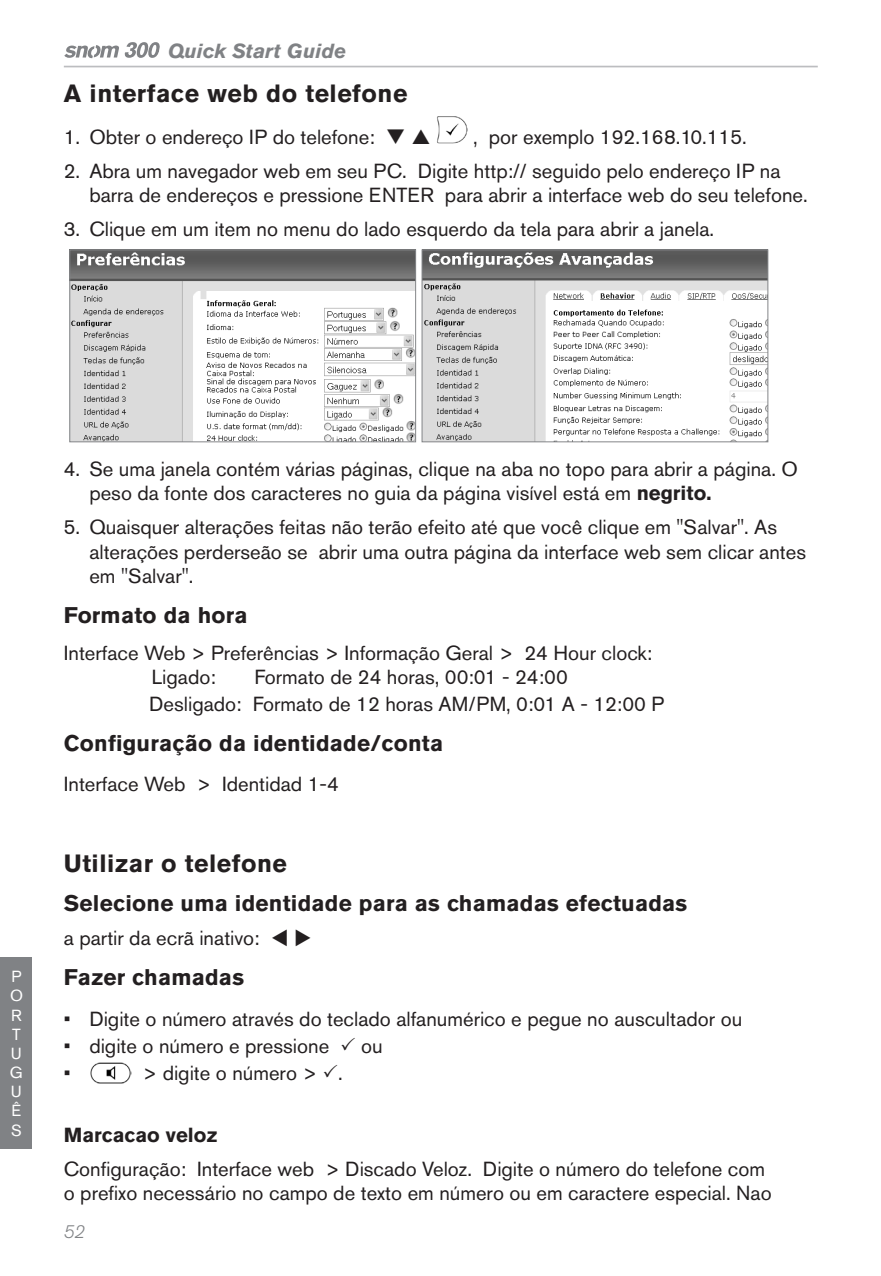
<style>
.page{position:relative;width:881px;height:1276px;background:#fff}
.page>*{position:absolute;margin:0;border:0;box-sizing:border-box;transform-origin:0 0}
.t1{font:700 24.75px "Akzidenz Grotesk Pro";letter-spacing:.02em;color:#231f20}
.t2{font:700 22.5px "Akzidenz Grotesk Pro";letter-spacing:.01em;color:#231f20}
.t3{font:20.25px/24.3px "Akzidenz Grotesk Pro";color:#231f20}
.t4{font:20.25px "Akzidenz Grotesk BQ";color:#231f20}
.t5{font:italic 700 20.25px "Akzidenz Grotesk Pro";color:#808285}
.t6{font:700 20.25px "Akzidenz Grotesk Pro";color:#231f20}
.t7{font:italic 300 18px "Akzidenz Grotesk Pro";color:#808285}
.t8{font:15.97px/19.1px "Akzidenz Grotesk Pro";color:#fff}
.s1{font-weight:700}
.s2{font-family:"Akzidenz Grotesk Pro"}
</style>
<div class="page">
<hr style="left:64px;top:66px;width:753px;height:1px;background:#bcbdc0">
<svg style="left:64px;top:42px;width:96px;height:16px"></svg>
<div style="left:0;top:957px;width:32px;height:191px;background:#808285"></div>
<img style="left:437px;top:116px;width:30px;height:28px">
<img style="left:71px;top:251px;width:343px;height:189px">
<div style="left:69px;top:249px;width:347px;height:193px;border:1px solid #848689"></div>
<img style="left:423px;top:251px;width:343px;height:189px">
<div style="left:421px;top:249px;width:347px;height:193px;border:1px solid #848689"></div>
<img style="left:90px;top:1062px;width:41px;height:22px">
<p class="t5" style="left:168px;top:38px;width:179px">Quick Start Guide</p>
<p class="t1" style="left:64px;top:77px;width:345px">A interface web do telefone</p>
<p class="t3" style="left:64px;top:124px;width:343px">1. Obter o endereço IP do telefone: ❑</p>
<p class="t3" style="left:473px;top:124px;width:275px">, por exemplo 192.168.10.115.</p>
<p class="t3" style="left:89px;top:158px;width:719px;text-indent:-26px">2. Abra um navegador web em seu PC. Digite http:// seguido pelo endereço IP na barra de endereços e pressione ENTER para abrir a interface web do seu telefone.</p>
<p class="t3" style="left:64px;top:216px;width:651px">3. Clique em um item no menu do lado esquerdo da tela para abrir a janela.</p>
<p class="t8" style="left:10px;top:967px;width:14px">P<br>O<br>R<br>T<br>U<br>G<br>U<br>Ê<br>S</p>
<p class="t3" style="left:89px;top:457px;width:709px;text-indent:-26px">4. Se uma janela contém várias páginas, clique na aba no topo para abrir a página. O peso da fonte dos caracteres no guia da página visível está em <span class="s1">negrito.</span></p>
<p class="t3" style="left:89px;top:515px;width:718px;text-indent:-26px">5. Quaisquer alterações feitas não terão efeito até que você clique em "Salvar". As alterações perderseão se abrir uma outra página da interface web sem clicar antes em "Salvar".</p>
<p class="t2" style="left:64px;top:600px;width:185px">Formato da hora</p>
<p class="t3" style="left:152px;top:640px;width:502px;text-indent:-88px">Interface Web &gt; Preferências &gt; Informação Geral &gt; 24 Hour clock:<br>Ligado:</p>
<p class="t3" style="left:149px;top:663px;width:516px;line-height:27px;text-align:center">Formato de 24 horas, 00:01 - 24:00<br>Desligado: Formato de 12 horas AM/PM, 0:01 A - 12:00 P</p>
<p class="t2" style="left:64px;top:728px;width:381px">Configuração da identidade/conta</p>
<p class="t4" style="left:64px;top:771px;width:276px"><span class="s2">Interface Web</span> &gt; Identidad 1-4</p>
<p class="t1" style="left:64px;top:847px;width:224px">Utilizar o telefone</p>
<p class="t2" style="left:64px;top:889px;width:624px">Selecione uma identidade para as chamadas efectuadas</p>
<p class="t3" style="left:64px;top:926px;width:249px">a partir da ecrã inativo: ▼ ◆</p>
<p class="t2" style="left:64px;top:962px;width:182px">Fazer chamadas</p>
<p class="t3" style="left:64px;top:1007px;width:679px">• Digite o número através do teclado alfanumérico e pegue no auscultador ou</p>
<p class="t3" style="left:64px;top:1034px;width:267px">• digite o número e pressione</p>
<p class="t3" style="left:361px;top:1034px;width:23px">ou</p>
<p class="t3" style="left:64px;top:1061px;width:8px">•</p>
<p class="t3" style="left:142px;top:1061px;width:202px">&gt; digite o número &gt; .</p>
<p class="t6" style="left:64px;top:1121px;width:155px">Marcacao veloz</p>
<p class="t3" style="left:64px;top:1156px;width:709px">Configuração: Interface web &gt; Discado Veloz. Digite o número do telefone com o prefixo necessário no campo de texto em número ou em caractere especial. Nao</p>
<p class="t7" style="left:63px;top:1220px;width:22px">52</p>
</div>
